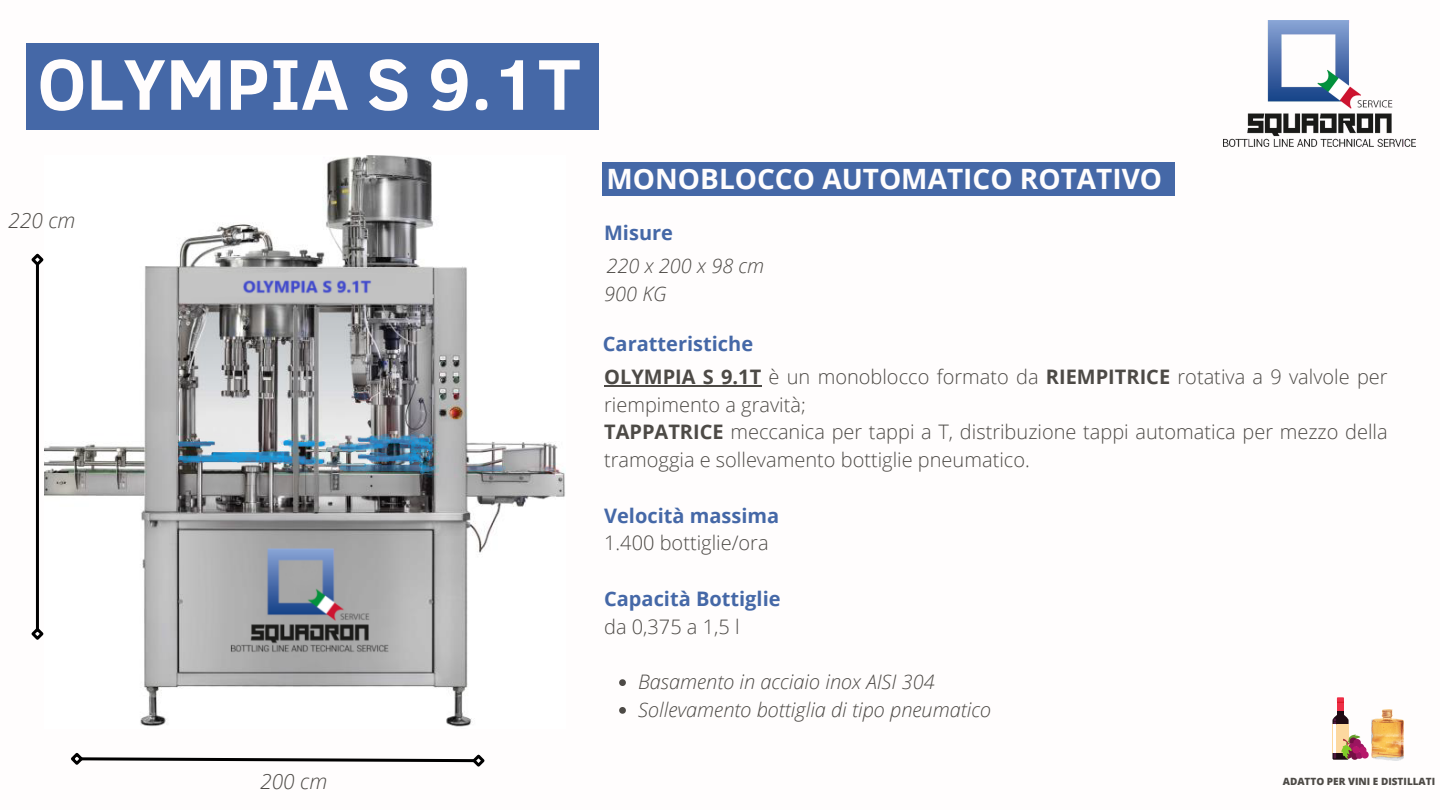
<style>
.page{position:relative;width:1440px;height:810px;background:#fff}
.page>*{position:absolute;margin:0;border:0;box-sizing:border-box;transform-origin:0 0}
.t1{font:700 73.3px "Clear Sans";color:#fffdfd}
.t2{font:700 28px "Open Sans";color:#fffdfd}
.t3{font:italic 300 21px "Open Sans";color:#4d4a46}
.t4{font:300 20px/27.8px "Open Sans";color:#4d4a46}
.t5{font:italic 300 20px "Open Sans";color:#4d4a46}
.t6{font:700 20px "Open Sans";color:#4568a7}
.t7{font:800 10px "Open Sans";color:#4d4a46}
.s1{font-weight:700}
</style>
<div class="page">
<div style="left:26px;top:43px;width:573px;height:87px;background:#4568a7"></div>
<div style="left:602px;top:162px;width:573px;height:34px;background:#4568a7"></div>
<img style="left:1224px;top:20px;width:192px;height:126px">
<hr style="left:36px;top:263px;width:3px;height:367px;background:#000">
<svg style="left:31px;top:625px;width:13px;height:15px"></svg>
<svg style="left:31px;top:253px;width:13px;height:15px"></svg>
<svg style="left:71px;top:752px;width:414px;height:15px"></svg>
<div style="left:1337px;top:707px;width:7px;height:10px;background:#1e0b13"></div>
<div style="left:1337px;top:701px;width:7px;height:10px;background:#ee2e46"></div>
<svg style="left:1337px;top:697px;width:7px;height:6px"></svg>
<svg style="left:1333px;top:715px;width:36px;height:45px"></svg>
<img style="left:1372px;top:710px;width:31px;height:51px">
<img style="left:45px;top:155px;width:520px;height:572px">
<hr style="left:604px;top:385px;width:157px;height:2px;background:#4d4a46">
<svg style="left:619px;top:679px;width:7px;height:7px"></svg>
<svg style="left:619px;top:707px;width:7px;height:7px"></svg>
<p class="t1" style="left:37px;top:31px;width:545px">OLYMPIA S 9.1T</p>
<p class="t3" style="left:8px;top:205px;width:69px">220 cm</p>
<p class="t3" style="left:260px;top:766px;width:69px">200 cm</p>
<p class="t2" style="left:606px;top:160px;width:557px">MONOBLOCCO AUTOMATICO ROTATIVO</p>
<p class="t6" style="left:604px;top:219px;width:70px">Misure</p>
<p class="t5" style="left:607px;top:251px;width:159px">220 x 200 x 98 cm</p>
<p class="t5" style="left:604px;top:279px;width:64px">900 KG</p>
<p class="t6" style="left:603px;top:330px;width:152px">Caratteristiche</p>
<p class="t4" style="left:604px;top:362px;width:785px"><span class="s1">OLYMPIA S 9.1T</span> è un monoblocco formato da <span class="s1">RIEMPITRICE</span> rotativa a 9 valvole per riempimento a gravità;</p>
<p class="t4" style="left:604px;top:418px;width:785px"><span class="s1">TAPPATRICE</span> meccanica per tappi a T, distribuzione tappi automatica per mezzo della tramoggia e sollevamento bottiglie pneumatico.</p>
<p class="t6" style="left:604px;top:501px;width:177px">Velocità massima</p>
<p class="t4" style="left:604px;top:529px;width:166px">1.400 bottiglie/ora</p>
<p class="t6" style="left:604px;top:584px;width:178px">Capacità Bottiglie</p>
<p class="t4" style="left:604px;top:612px;width:137px">da 0,375 a 1,5 l</p>
<p class="t5" style="left:638px;top:668px;width:298px">Basamento in acciaio inox AISI 304</p>
<p class="t5" style="left:638px;top:695px;width:355px">Sollevamento bottiglia di tipo pneumatico</p>
<p class="t7" style="left:1283px;top:775px;width:154px">ADATTO PER VINI E DISTILLATI</p>
</div>
